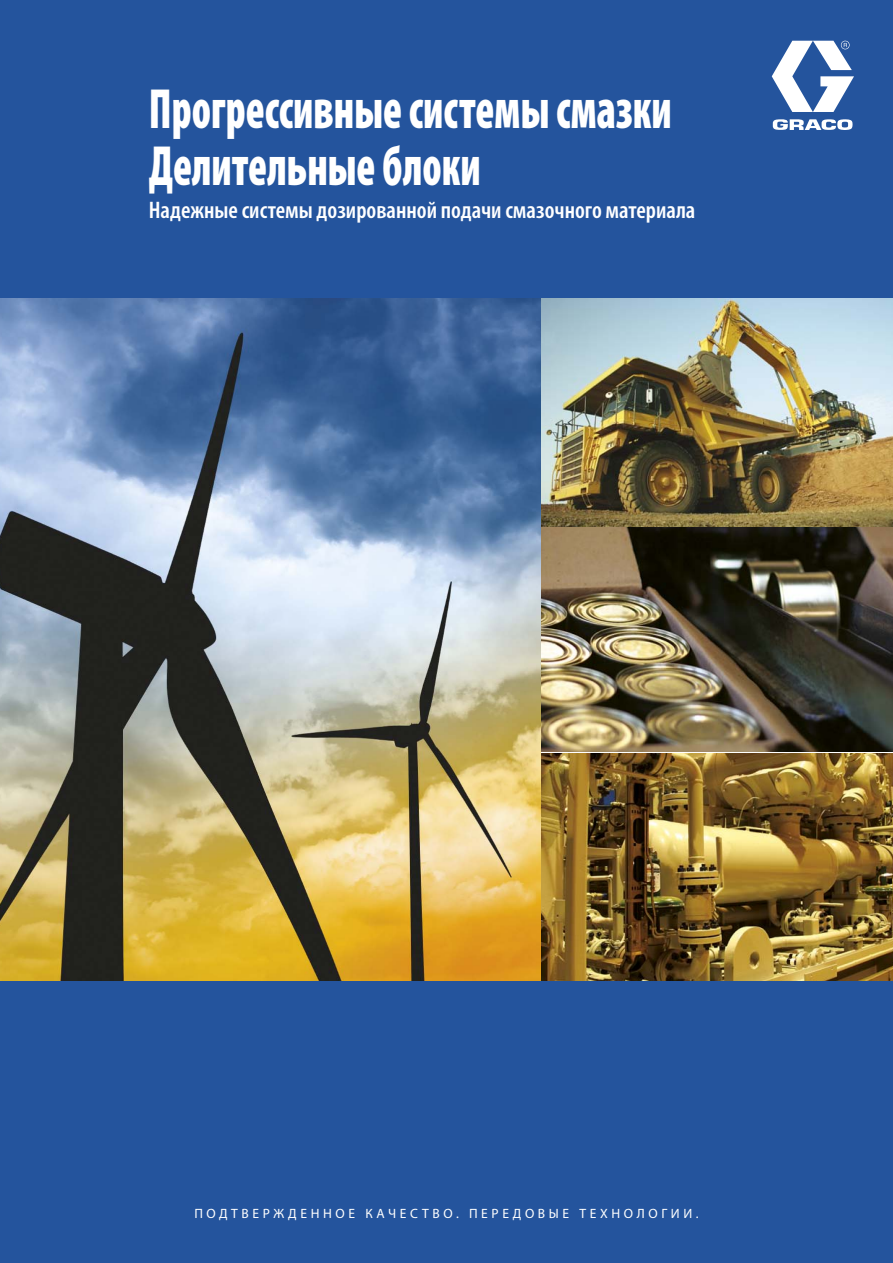
<style>
.page{position:relative;width:893px;height:1263px;background:#fff}
.page>*{position:absolute;margin:0;border:0;box-sizing:border-box;transform-origin:0 0}
.t1{font:900 condensed 57px/57px "Myriad Pro";color:#fff;scale:.75 1}
.t2{font:600 condensed 24px "Myriad Pro";color:#fff}
.t3{font:13.5px "Myriad Pro";letter-spacing:.27em;color:#fff}
.t4{font:13.5px "Helvetica Neue LT Std";letter-spacing:.25em;color:#fff}
</style>
<div class="page">
<div style="left:0;top:0;width:893px;height:298px;background:#24549d"></div>
<svg style="left:772px;top:41px;width:82px;height:71px"></svg>
<svg style="left:773px;top:119px;width:80px;height:11px"></svg>
<div style="left:0;top:982px;width:893px;height:281px;background:#24549d"></div>
<img style="left:0;top:299px;width:893px;height:682px">
<img style="left:541px;top:753px;width:352px;height:227px">
<img style="left:541px;top:527px;width:352px;height:225px">
<img style="left:541px;top:299px;width:352px;height:227px">
<h1 class="t1" style="left:149px;top:86px;width:699px">Прогрессивные системы смазки<br>Делительные блоки</h1>
<p class="t2" style="left:149px;top:201px;width:548px">Надежные системы дозированной подачи смазочного материала</p>
<p class="t3" style="left:194px;top:1208px;width:506px">ПОДТВЕРЖДЕННОЕ КАЧЕСТВО. ПЕРЕДОВЫЕ ТЕХНОЛОГИИ.</p>
<p class="t4" style="left:249px;top:1209px;width:397px">PROVEN QUALITY. LEADING TECHNOLOGY.</p>
</div>
